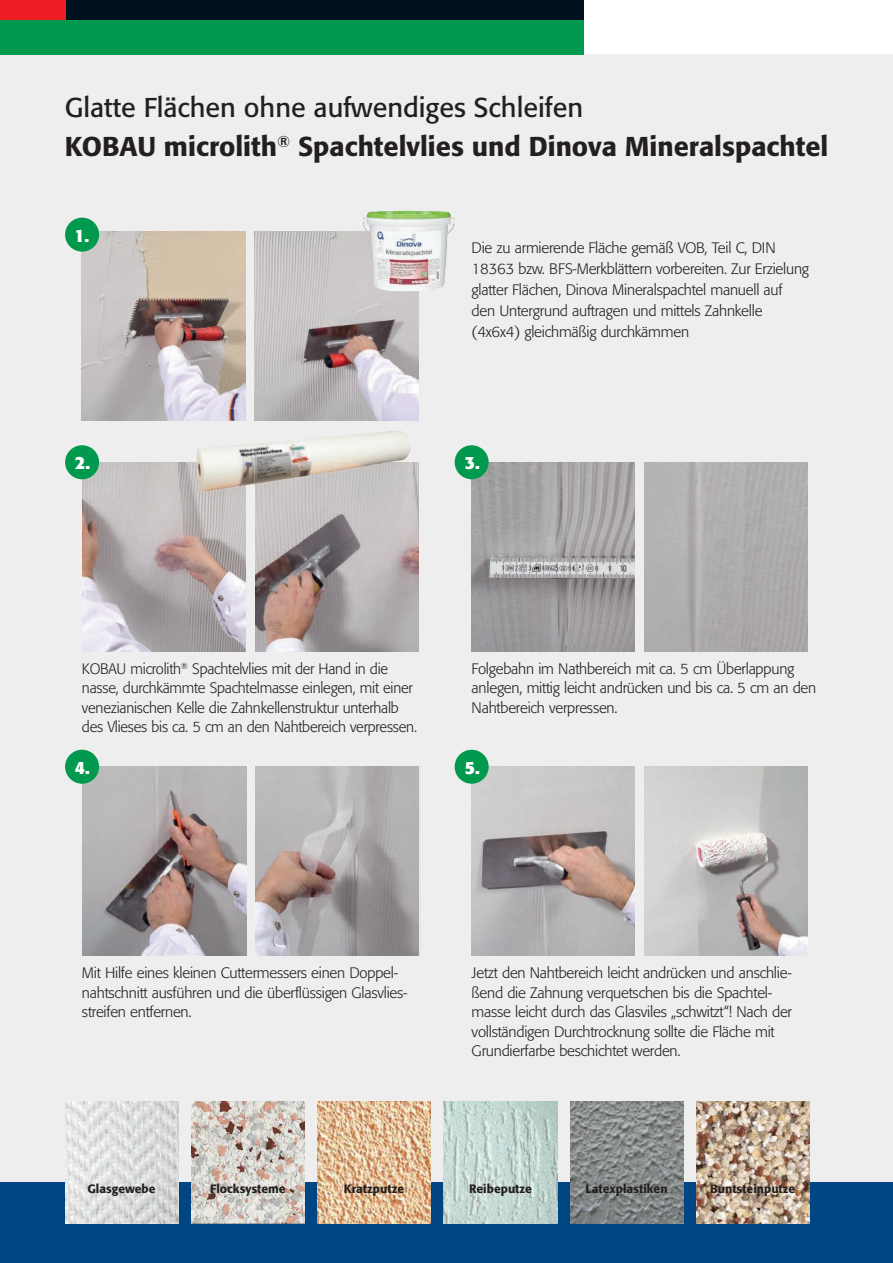
<style>
.page{position:relative;width:893px;height:1263px;background:#fff}
.page>*{position:absolute;margin:0;border:0;box-sizing:border-box;transform-origin:0 0}
.t1{font:500 27px/39px "Formata";color:#231f20}
.t2{font:700 17.55px "Formata";color:#fff}
.t3{font:300 15px/19.4px "Formata";letter-spacing:-.015em;color:#231f20}
.t4{font:500 12px "Formata";color:#231f20}
.s1{font-weight:400}
</style>
<div class="page">
<div style="left:0;top:55px;width:893px;height:1208px;background:#eeeeef"></div>
<div style="left:0;top:1182px;width:893px;height:81px;background:#004684"></div>
<div style="left:0;top:3px;width:584px;height:52px;background:#00994e"></div>
<div style="left:0;top:0;width:584px;height:20px;background:#001120"></div>
<div style="left:0;top:0;width:66px;height:20px;background:#ee1d23"></div>
<img style="left:82px;top:232px;width:163px;height:189px">
<img style="left:255px;top:232px;width:164px;height:189px">
<img style="left:82px;top:462px;width:164px;height:189px">
<img style="left:255px;top:462px;width:164px;height:189px">
<img style="left:472px;top:462px;width:163px;height:189px">
<img style="left:644px;top:462px;width:164px;height:189px">
<img style="left:82px;top:767px;width:165px;height:189px">
<img style="left:255px;top:767px;width:164px;height:189px">
<img style="left:472px;top:767px;width:163px;height:189px">
<img style="left:644px;top:767px;width:164px;height:189px">
<img style="left:65px;top:1101px;width:113px;height:122px">
<img style="left:191px;top:1101px;width:114px;height:122px">
<img style="left:444px;top:1101px;width:113px;height:122px">
<img style="left:318px;top:1101px;width:113px;height:122px">
<img style="left:570px;top:1101px;width:113px;height:122px">
<img style="left:696px;top:1101px;width:113px;height:122px">
<div style="left:65px;top:218px;width:34px;height:34px;background:#00994e;border-radius:50%"></div>
<div style="left:65px;top:445px;width:34px;height:34px;background:#00994e;border-radius:50%"></div>
<div style="left:455px;top:445px;width:34px;height:34px;background:#00994e;border-radius:50%"></div>
<div style="left:65px;top:750px;width:34px;height:34px;background:#00994e;border-radius:50%"></div>
<div style="left:455px;top:750px;width:34px;height:34px;background:#00994e;border-radius:50%"></div>
<img style="left:363px;top:211px;width:92px;height:80px">
<img style="left:178px;top:431px;width:239px;height:65px">
<h1 class="t1" style="left:65px;top:87px;width:765px"><span class="s1">Glatte Flächen ohne aufwendiges Schleifen<br></span>KOBAU microlith<sup>®</sup> Spachtelvlies und Dinova Mineralspachtel</h1>
<p class="t2" style="left:74px;top:224px;width:17px">1.</p>
<p class="t3" style="left:472px;top:237px;width:339px;line-height:21px">Die zu armierende Fläche gemäß VOB, Teil C, DIN 18363 bzw. BFS-Merkblättern vorbereiten. Zur Erzielung glatter Flächen, Dinova Mineralspachtel manuell auf den Untergrund auftragen und mittels Zahnkelle (4x6x4) gleichmäßig durchkämmen</p>
<p class="t2" style="left:75px;top:452px;width:17px">2.</p>
<p class="t2" style="left:465px;top:452px;width:17px">3.</p>
<p class="t3" style="left:82px;top:659px;width:337px">KOBAU microlith<sup>®</sup> Spachtelvlies mit der Hand in die nasse, durchkämmte Spachtelmasse einlegen, mit einer venezianischen Kelle die Zahnkellenstruktur unterhalb des Vlieses bis ca. 5 cm an den Nahtbereich verpressen.</p>
<p class="t3" style="left:472px;top:659px;width:346px">Folgebahn im Nathbereich mit ca. 5 cm Überlappung anlegen, mittig leicht andrücken und bis ca. 5 cm an den<br>Nahtbereich verpressen.</p>
<p class="t2" style="left:75px;top:756px;width:17px">4.</p>
<p class="t2" style="left:465px;top:756px;width:17px">5.</p>
<p class="t3" style="left:82px;top:963px;width:327px">Mit Hilfe eines kleinen Cuttermessers einen Doppel&shy;nahtschnitt ausführen und die überflüssigen Glasvlies&shy;streifen entfernen.</p>
<p class="t3" style="left:472px;top:963px;width:322px">Jetzt den Nahtbereich leicht andrücken und anschlie&shy;ßend die Zahnung verquetschen bis die Spachtel&shy;masse leicht durch das Glasviles „schwitzt“! Nach der vollständigen Durchtrocknung sollte die Fläche mit Grundierfarbe beschichtet werden.</p>
<p class="t4" style="left:87px;top:1181px;width:70px">Glasgewebe</p>
<p class="t4" style="left:210px;top:1181px;width:77px">Flocksysteme</p>
<p class="t4" style="left:344px;top:1181px;width:62px">Kratzputze</p>
<p class="t4" style="left:469px;top:1181px;width:64px">Reibeputze</p>
<p class="t4" style="left:586px;top:1181px;width:83px">Latexplastiken</p>
<p class="t4" style="left:710px;top:1181px;width:87px">Buntsteinputze</p>
</div>
